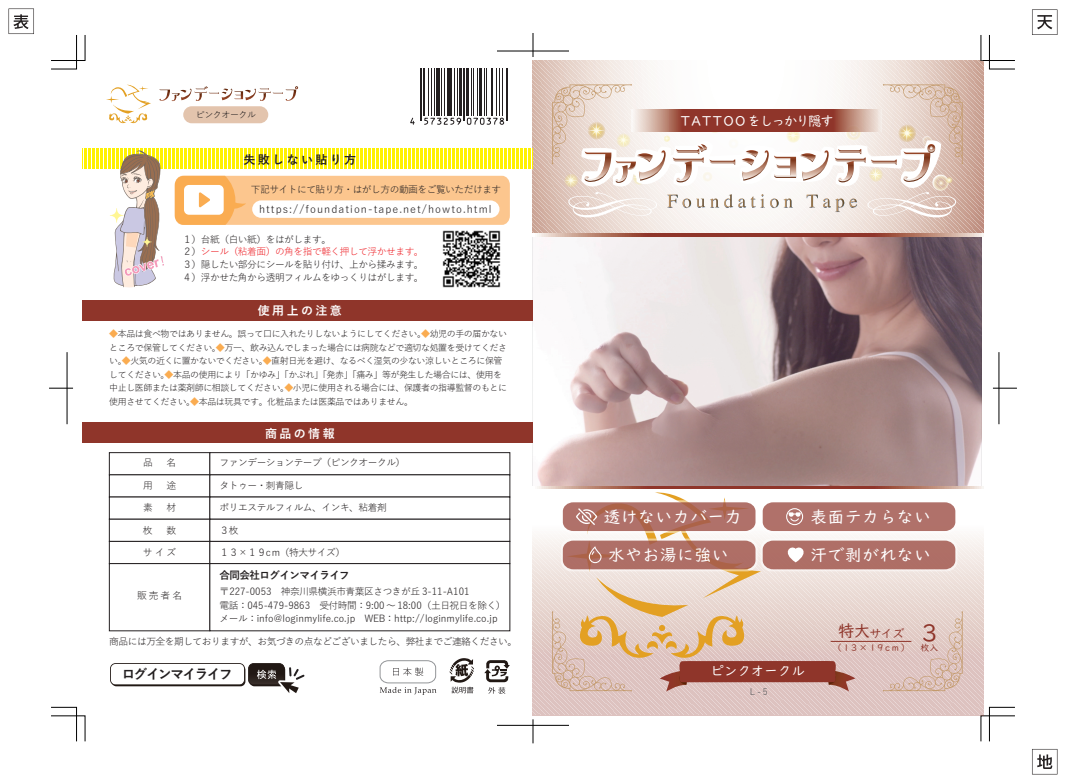
<style>
.page{position:relative;width:1066px;height:783px;background:#fff}
.page>*{position:absolute;margin:0;border:0;box-sizing:border-box;transform-origin:0 0}
.t1{font:24px "UD Digi Kyokasho NP R";color:#8f352a}
.t2{font:16.5px "UD Digi Kyokasho NP R";letter-spacing:.05em;color:#fff}
.t3{font:13.5px "UD Digi Kyokasho NP R";color:#fff}
.t4{font:700 13.5px "Yu Gothic";letter-spacing:-.1em;color:#231f20}
.t5{font:700 12px "Yu Gothic";letter-spacing:.2em;color:#fff}
.t6{font:700 12px "Yu Gothic";letter-spacing:.2em;color:#231f20}
.t7{font:12px "UD Digi Kyokasho NP R";color:#8f352a}
.t8{font:10.5px "Yu Gothic";letter-spacing:.1em;color:#231f20}
.t9{font:700 10.5px "Yu Gothic";letter-spacing:-.05em;color:#231f20}
.t10{font:9.7px/12.8px "Yu Gothic";letter-spacing:-.05em;color:#231f20}
.t11{font:9.7px/13.5px "Yu Gothic";color:#231f20}
.t12{font:9px/13.5px "Yu Gothic";letter-spacing:-.05em;color:#231f20}
.t13{font:9px "UD Digi Kyokasho NP R";letter-spacing:.2em;color:#8f352a}
.t14{font:9px "Yu Gothic";color:#57585a}
.s1{color:#ee1d23}
.s2{color:#faac51}
.s3{font-size:16.5px}
</style>
<div class="page">
<svg style="left:1032px;top:9px;width:25px;height:26px"></svg>
<svg style="left:1032px;top:748px;width:25px;height:26px"></svg>
<svg style="left:9px;top:9px;width:25px;height:25px"></svg>
<svg style="left:51px;top:706px;width:34px;height:35px"></svg>
<svg style="left:51px;top:35px;width:34px;height:34px"></svg>
<svg style="left:980px;top:35px;width:35px;height:34px"></svg>
<svg style="left:980px;top:706px;width:35px;height:35px"></svg>
<svg style="left:49px;top:388px;width:24px;height:1px"></svg>
<hr style="left:67px;top:352px;width:1px;height:72px;background:#000">
<svg style="left:993px;top:388px;width:24px;height:1px"></svg>
<hr style="left:999px;top:352px;width:1px;height:72px;background:#000">
<hr style="left:497px;top:51px;width:72px;height:1px;background:#000">
<svg style="left:533px;top:33px;width:1px;height:24px"></svg>
<hr style="left:497px;top:725px;width:72px;height:1px;background:#000">
<svg style="left:533px;top:719px;width:1px;height:24px"></svg>
<img style="left:537px;top:236px;width:444px;height:250px">
<svg style="left:533px;top:61px;width:451px;height:172px"></svg>
<svg style="left:533px;top:537px;width:450px;height:177px;background:#e2ccc9"></svg>
<svg style="left:537px;top:233px;width:447px;height:3px"></svg>
<svg style="left:537px;top:486px;width:447px;height:3px"></svg>
<div style="left:82px;top:300px;width:451px;height:20px;background:#8f352a"></div>
<div style="left:82px;top:422px;width:451px;height:20px;background:#8f352a"></div>
<div style="left:82px;top:149px;width:451px;height:20px;background:linear-gradient(to bottom,#fff101,#fff101)"></div>
<svg style="left:110px;top:150px;width:55px;height:138px"></svg>
<svg style="left:106px;top:84px;width:45px;height:40px"></svg>
<div style="left:183px;top:106px;width:85px;height:17px;background:#e3c4ad;border-radius:9px"></div>
<svg style="left:379px;top:660px;width:57px;height:34px"></svg>
<svg style="left:484px;top:660px;width:26px;height:33px"></svg>
<svg style="left:450px;top:658px;width:24px;height:35px"></svg>
<svg style="left:110px;top:663px;width:195px;height:30px"></svg>
<div style="left:109px;top:452px;width:101px;height:23px;background:#fff;border:1px solid #231f20"></div>
<div style="left:210px;top:452px;width:300px;height:23px;background:#fff;border:1px solid #231f20"></div>
<div style="left:109px;top:474px;width:101px;height:23px;background:#fff;border:1px solid #231f20"></div>
<div style="left:210px;top:474px;width:300px;height:23px;background:#fff;border:1px solid #231f20"></div>
<div style="left:109px;top:496px;width:101px;height:23px;background:#fff"></div>
<div style="left:210px;top:496px;width:300px;height:23px;background:#fff"></div>
<div style="left:109px;top:519px;width:101px;height:22px;background:#fff;border:1px solid #231f20"></div>
<div style="left:210px;top:519px;width:300px;height:22px;background:#fff;border:1px solid #231f20"></div>
<div style="left:109px;top:541px;width:101px;height:22px;background:#fff;border:1px solid #231f20"></div>
<div style="left:210px;top:541px;width:300px;height:22px;background:#fff;border:1px solid #231f20"></div>
<div style="left:109px;top:563px;width:101px;height:68px;background:#fff;border:1px solid #231f20"></div>
<div style="left:210px;top:563px;width:300px;height:68px;background:#fff;border:1px solid #231f20"></div>
<img style="left:442px;top:230px;width:59px;height:58px">
<hr style="left:419px;top:68px;width:1px;height:53px;background:#231f20">
<hr style="left:421px;top:68px;width:1px;height:53px;background:#231f20">
<hr style="left:423px;top:68px;width:2px;height:48px;background:#231f20">
<hr style="left:428px;top:68px;width:1px;height:48px;background:#231f20">
<hr style="left:431px;top:68px;width:1px;height:48px;background:#231f20">
<hr style="left:434px;top:68px;width:1px;height:48px;background:#231f20">
<hr style="left:436px;top:68px;width:4px;height:48px;background:#231f20">
<hr style="left:441px;top:68px;width:1px;height:48px;background:#231f20">
<hr style="left:444px;top:68px;width:1px;height:48px;background:#231f20">
<hr style="left:447px;top:68px;width:1px;height:48px;background:#231f20">
<hr style="left:449px;top:68px;width:3px;height:48px;background:#231f20">
<hr style="left:454px;top:68px;width:1px;height:48px;background:#231f20">
<hr style="left:457px;top:68px;width:1px;height:48px;background:#231f20">
<hr style="left:459px;top:68px;width:3px;height:48px;background:#231f20">
<hr style="left:463px;top:68px;width:1px;height:53px;background:#231f20">
<hr style="left:464px;top:68px;width:1px;height:53px;background:#231f20">
<hr style="left:466px;top:68px;width:3px;height:48px;background:#231f20">
<hr style="left:471px;top:68px;width:1px;height:48px;background:#231f20">
<hr style="left:473px;top:68px;width:1px;height:48px;background:#231f20">
<hr style="left:477px;top:68px;width:1px;height:48px;background:#231f20">
<hr style="left:479px;top:68px;width:3px;height:48px;background:#231f20">
<hr style="left:484px;top:68px;width:1px;height:48px;background:#231f20">
<hr style="left:486px;top:68px;width:1px;height:48px;background:#231f20">
<hr style="left:491px;top:68px;width:1px;height:48px;background:#231f20">
<hr style="left:492px;top:68px;width:1px;height:48px;background:#231f20">
<hr style="left:496px;top:68px;width:1px;height:48px;background:#231f20">
<hr style="left:499px;top:68px;width:1px;height:48px;background:#231f20">
<hr style="left:502px;top:68px;width:1px;height:48px;background:#231f20">
<hr style="left:506px;top:68px;width:1px;height:53px;background:#231f20">
<hr style="left:507px;top:68px;width:1px;height:53px;background:#231f20">
<svg style="left:411px;top:117px;width:4px;height:7px"></svg>
<svg style="left:424px;top:117px;width:80px;height:8px"></svg>
<svg style="left:175px;top:176px;width:335px;height:49px"></svg>
<svg style="left:552px;top:84px;width:411px;height:137px"></svg>
<svg style="left:159px;top:86px;width:139px;height:15px"></svg>
<svg style="left:552px;top:492px;width:411px;height:199px;background:#d5b3a9"></svg>
<svg style="left:632px;top:110px;width:250px;height:22px;background:#a55e52"></svg>
<p class="t12" style="left:196px;top:107px;width:62px">ピンクオークル</p>
<h3 class="t6" style="left:243px;top:153px;width:114px">失敗しない貼り方</h3>
<p class="t10" style="left:251px;top:182px;width:252px">下記サイトにて貼り方・はがし方の動画をご覧いただけます</p>
<p class="t8" style="left:259px;top:199px;width:234px">https://foundation-tape.net/howto.html</p>
<p class="t10" style="left:182px;top:231px;width:243px">１）台紙（白い紙）をはがします。<br>２）<span class="s1">シール（粘着面）の角を指で軽く押して浮かせます。<br></span>３）隠したい部分にシールを貼り付け、上から揉みます。<br>４）浮かせた角から透明フィルムをゆっくりはがします。</p>
<h3 class="t5" style="left:258px;top:304px;width:85px">使用上の注意</h3>
<p class="t12" style="left:109px;top:326px;width:399px"><span class="s2">◆</span>本品は食べ物ではありません。誤って口に入れたりしないようにしてください。<span class="s2">◆</span>幼児の手の届かないところで保管してください。<span class="s2">◆</span>万一、飲み込んでしまった場合には病院などで適切な処置を受けてください。<span class="s2">◆</span>火気の近くに置かないでください。<span class="s2">◆</span>直射日光を避け、なるべく湿気の少ない涼しいところに保管してください。<span class="s2">◆</span>本品の使用により「かゆみ」「かぶれ」「発赤」「痛み」等が発生した場合には、使用を中止し医師または薬剤師に相談してください。<span class="s2">◆</span>小児に使用される場合には、保護者の指導監督のもとに使用させてください。<span class="s2">◆</span>本品は玩具です。化粧品または医薬品ではありません。</p>
<h3 class="t5" style="left:265px;top:426px;width:71px">商品の情報</h3>
<p class="t10" style="left:143px;top:455px;width:35px">品　名</p>
<p class="t10" style="left:220px;top:455px;width:187px">ファンデーションテープ（ピンクオークル）</p>
<p class="t10" style="left:143px;top:477px;width:35px">用　途</p>
<p class="t10" style="left:143px;top:500px;width:35px">素　材</p>
<p class="t10" style="left:143px;top:522px;width:35px">枚　数</p>
<p class="t10" style="left:143px;top:544px;width:35px">サイズ</p>
<p class="t10" style="left:137px;top:587px;width:47px">販売者名</p>
<p class="t10" style="left:220px;top:477px;width:85px">タトゥー・刺青隠し</p>
<p class="t10" style="left:220px;top:500px;width:169px">ポリエステルフィルム、インキ、粘着剤</p>
<p class="t10" style="left:220px;top:522px;width:21px">３枚</p>
<p class="t10" style="left:220px;top:544px;width:127px">１３×１９cm（特大サイズ）</p>
<p class="t9" style="left:220px;top:569px;width:132px">合同会社ログインマイライフ</p>
<p class="t11" style="left:220px;top:583px;width:288px">〒227-0053　神奈川県横浜市青葉区さつきが丘 3-11-A101<br>電話：045-479-9863　受付時間：9:00～18:00（土日祝日を除く）メール：info@loginmylife.co.jp　WEB：http://loginmylife.co.jp</p>
<p class="t10" style="left:109px;top:634px;width:409px">商品には万全を期しておりますが、お気づきの点などございましたら、弊社までご連絡ください。</p>
<h3 class="t4" style="left:122px;top:666px;width:112px">ログインマイライフ</h3>
<h3 class="t3" style="left:681px;top:113px;width:154px">TATTOOをしっかり隠す</h3>
<h2 class="t2" style="left:604px;top:507px;width:139px">透けないカバー力</h2>
<h2 class="t2" style="left:811px;top:507px;width:122px">表面テカらない</h2>
<h2 class="t2" style="left:810px;top:545px;width:122px">汗で剥がれない</h2>
<h2 class="t2" style="left:608px;top:545px;width:122px">水やお湯に強い</h2>
<h3 class="t3" style="left:710px;top:663px;width:96px">ピンクオークル</h3>
<p class="t14" style="left:750px;top:683px;width:19px">L-5</p>
<h3 class="t7" style="left:838px;top:626px;width:68px"><span class="s3">特大</span>サイズ</h3>
<p class="t13" style="left:833px;top:642px;width:79px">（13×19cm）</p>
<h1 class="t1" style="left:917px;top:619px;width:25px">３</h1>
<p class="t13" style="left:920px;top:642px;width:19px">枚入</p>
</div>
